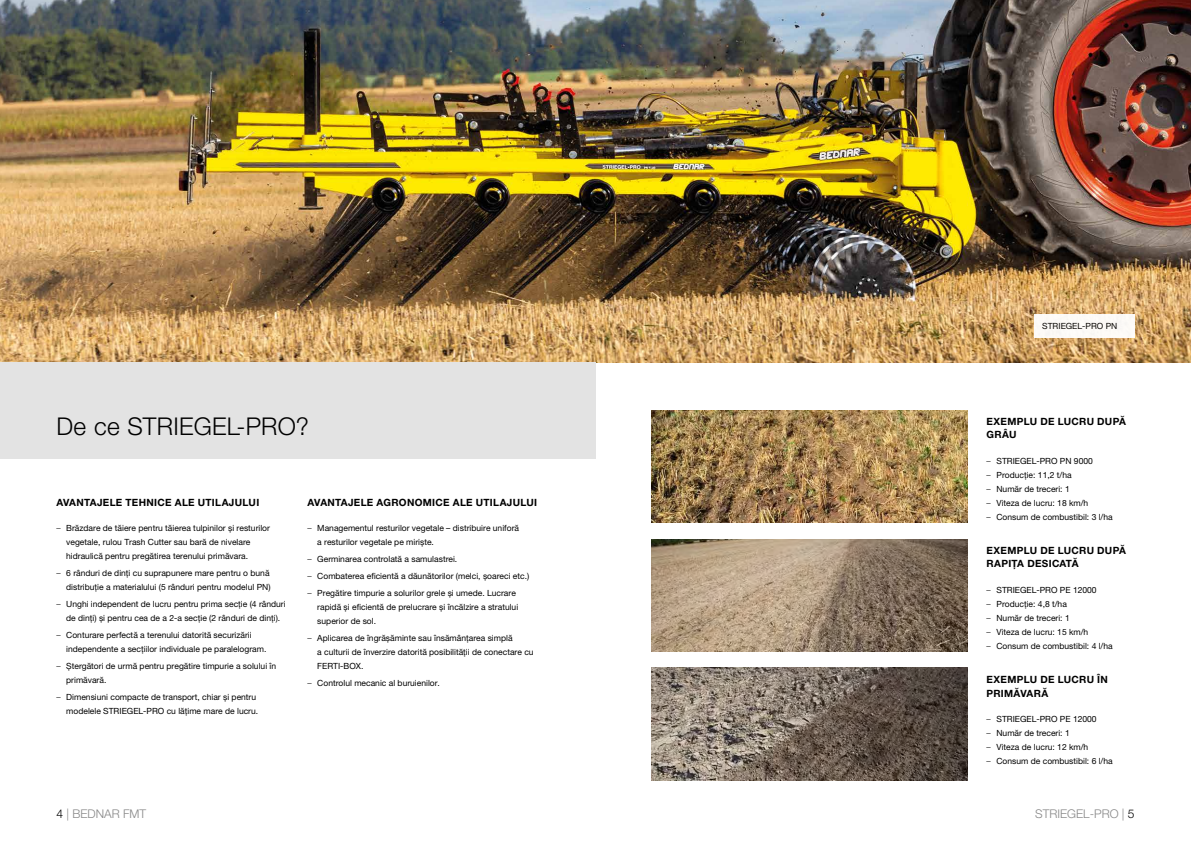
<style>
.page{position:relative;width:1191px;height:842px;background:#fff}
.page>*{position:absolute;margin:0;border:0;box-sizing:border-box;transform-origin:0 0}
.Nadpis_1{font:300 24.5px "Helvetica Neue LT Pro";letter-spacing:.01em;color:#000}
.t1{font:300 12px "Helvetica Neue LT Pro";color:#878787}
.Nadpis_1-2{font:700 10px/13px "Helvetica Neue LT Pro";letter-spacing:.03em;color:#000}
.t2{font:8.5px/14px "Helvetica Neue LT Pro";color:#000}
.s1{font-weight:300}
.s2{color:#000}
</style>
<div class="page">
<img style="left:0;top:0;width:1191px;height:362px">
<div style="left:0;top:362px;width:595px;height:97px;background:#e3e3e3"></div>
<div style="left:1033px;top:315px;width:101px;height:23px;background:#fcfaf7"></div>
<img style="left:652px;top:410px;width:315px;height:113px">
<img style="left:652px;top:539px;width:315px;height:113px">
<img style="left:652px;top:668px;width:315px;height:112px">
<p class="Nadpis_1" style="left:56px;top:411px;width:254px">De ce STRIEGEL‑PRO?</p>
<p class="Nadpis_1-2" style="left:56px;top:496px;width:204px">AVANTAJELE TEHNICE ALE UTILAJULUI</p>
<p class="t2" style="left:66px;top:521px;width:205px;text-indent:-10px"><span class="s1">–</span> Brăzdare de tăiere pentru tăierea tulpinilor și resturilor vegetale, rulou Trash Cutter sau bară de nivelare hidraulică pentru pregătirea terenului primăvara.</p>
<p class="t2" style="left:56px;top:566px;width:216px;text-align:right"><span class="s1">–</span> 6 rânduri de dinți cu suprapunere mare pentru o bună distribuție a materialului (5 rânduri pentru modelul PN)</p>
<p class="t2" style="left:56px;top:597px;width:231px;text-align:center"><span class="s1">–</span> Unghi independent de lucru pentru prima secție (4 rânduri de dinți) și pentru cea de a 2-a secție (2 rânduri de dinți).</p>
<p class="t2" style="left:66px;top:628px;width:202px;text-indent:-10px"><span class="s1">–</span> Conturare perfectă a terenului datorită securizării independente a secțiilor individuale pe paralelogram.</p>
<p class="t2" style="left:66px;top:658px;width:211px;text-indent:-10px"><span class="s1">–</span> Ștergători de urmă pentru pregătire timpurie a solului în primăvară.</p>
<p class="t2" style="left:56px;top:689px;width:203px;text-align:right"><span class="s1">–</span> Dimensiuni compacte de transport, chiar și pentru modelele STRIEGEL‑PRO cu lățime mare de lucru.</p>
<p class="Nadpis_1-2" style="left:307px;top:496px;width:231px">AVANTAJELE AGRONOMICE ALE UTILAJULUI</p>
<p class="t2" style="left:317px;top:521px;width:203px;text-indent:-10px"><span class="s1">–</span> Managementul resturilor vegetale – distribuire uniforă a resturilor vegetale pe miriște.</p>
<p class="t2" style="left:307px;top:552px;width:151px"><span class="s1">–</span> Germinarea controlată a samulastrei.</p>
<p class="t2" style="left:307px;top:569px;width:223px"><span class="s1">–</span> Combaterea eficientă a dăunătorilor (melci, șoareci etc.)</p>
<p class="t2" style="left:317px;top:586px;width:202px;text-indent:-10px"><span class="s1">–</span> Pregătire timpurie a solurilor grele și umede. Lucrare rapidă și eficientă de prelucrare și încălzire a stratului superior de sol.</p>
<p class="t2" style="left:317px;top:630px;width:218px;text-indent:-10px"><span class="s1">–</span> Aplicarea de îngrășăminte sau însămânțarea simplă<br>a culturii de înverzire datorită posibilității de conectare cu<br>FERTI‑BOX.</p>
<p class="t2" style="left:307px;top:675px;width:134px"><span class="s1">–</span> Controlul mecanic al buruienilor.</p>
<p class="t2" style="left:1042px;top:319px;width:77px">STRIEGEL‑PRO PN</p>
<p class="Nadpis_1-2" style="left:986px;top:415px;width:141px">EXEMPLU DE LUCRU DUPĂ<br>GRÂU</p>
<p class="t2" style="left:986px;top:454px;width:108px"><span class="s1">–</span> STRIEGEL‑PRO PN 9000</p>
<p class="t2" style="left:986px;top:468px;width:87px"><span class="s1">–</span> Producție: 11,2 t/ha</p>
<p class="t2" style="left:986px;top:482px;width:85px"><span class="s1">–</span> Număr de treceri: 1</p>
<p class="t2" style="left:986px;top:496px;width:103px"><span class="s1">–</span> Viteza de lucru: 18 km/h</p>
<p class="t2" style="left:986px;top:510px;width:128px"><span class="s1">–</span> Consum de combustibil: 3 l/ha</p>
<p class="Nadpis_1-2" style="left:986px;top:544px;width:141px">EXEMPLU DE LUCRU DUPĂ<br>RAPIȚA DESICATĂ</p>
<p class="t2" style="left:986px;top:582px;width:112px"><span class="s1">–</span> STRIEGEL‑PRO PE 12000</p>
<p class="t2" style="left:986px;top:596px;width:82px"><span class="s1">–</span> Producție: 4,8 t/ha</p>
<p class="t2" style="left:986px;top:610px;width:85px"><span class="s1">–</span> Număr de treceri: 1</p>
<p class="t2" style="left:986px;top:624px;width:103px"><span class="s1">–</span> Viteza de lucru: 15 km/h</p>
<p class="t2" style="left:986px;top:638px;width:128px"><span class="s1">–</span> Consum de combustibil: 4 l/ha</p>
<p class="Nadpis_1-2" style="left:986px;top:672px;width:123px;line-height:14px">EXEMPLU DE LUCRU ÎN<br>PRIMĂVARĂ</p>
<p class="t2" style="left:986px;top:712px;width:112px"><span class="s1">–</span> STRIEGEL‑PRO PE 12000</p>
<p class="t2" style="left:986px;top:726px;width:85px"><span class="s1">–</span> Număr de treceri: 1</p>
<p class="t2" style="left:986px;top:740px;width:103px"><span class="s1">–</span> Viteza de lucru: 12 km/h</p>
<p class="t2" style="left:986px;top:754px;width:128px"><span class="s1">–</span> Consum de combustibil: 6 l/ha</p>
<h2 class="t1" style="left:56px;top:806px;width:91px"><span class="s2">4</span> | BEDNAR FMT</h2>
<h2 class="t1" style="left:1035px;top:806px;width:101px">STRIEGEL‑PRO | <span class="s2">5</span></h2>
</div>
